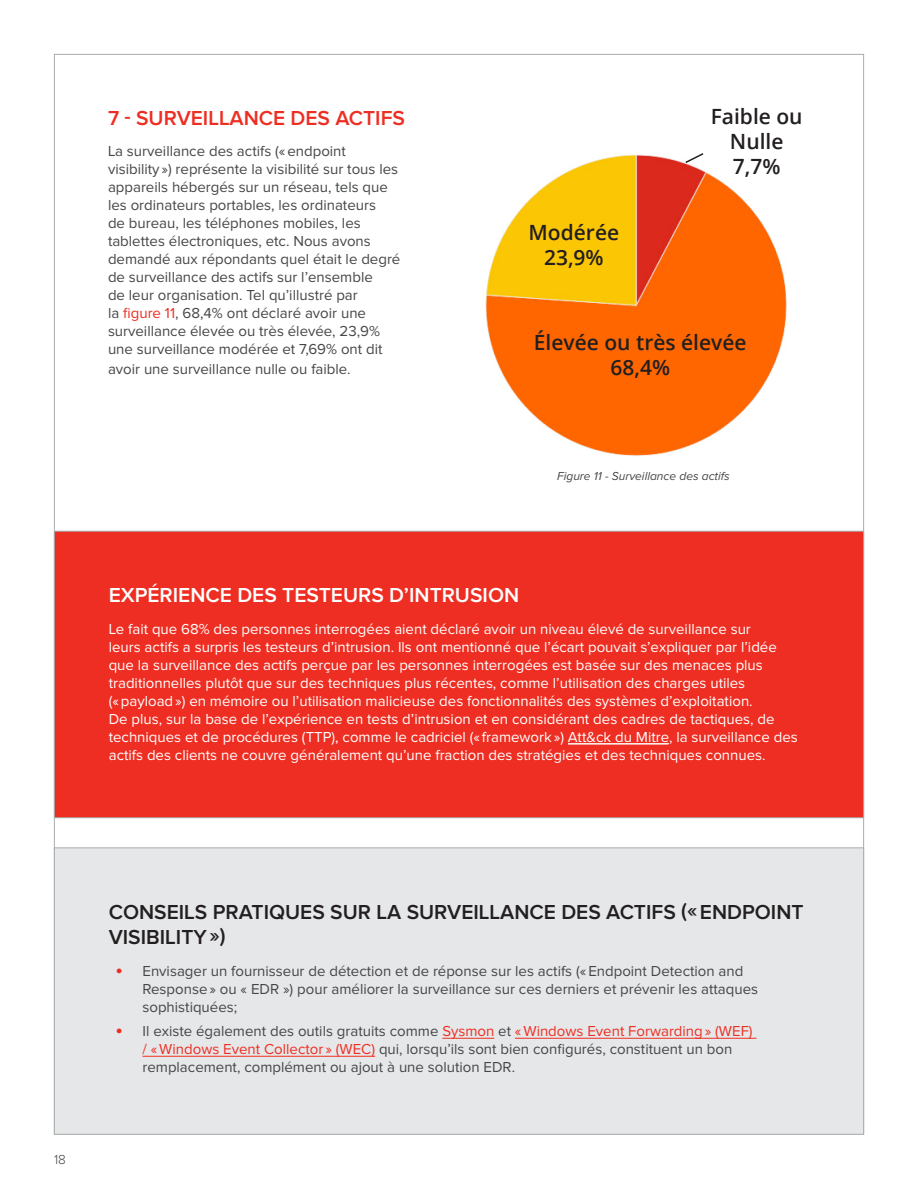
<style>
.page{position:relative;width:918px;height:1188px;background:#fff}
.page>*{position:absolute;margin:0;border:0;box-sizing:border-box;transform-origin:0 0}
.t1{font:600 21px/25.2px "Proxima Nova";color:#231f20}
.t2{font:600 21px/25.2px "Open Sans";color:#231f20;text-align:center}
.t3{font:600 21px "Proxima Nova";color:#fff}
.t4{font:600 21px "Proxima Nova";color:#ee2e22}
.t5{font:15px/18px "Proxima Nova";color:#454646}
.t6{font:15px/18px "Proxima Nova";color:#fff}
.t7{font:300 13.5px "Proxima Nova";color:#454646}
.t8{font:italic 12px "Proxima Nova";color:#454646}
.s1{color:#ee2e22}
.s2{font-weight:600;font-size:21px;color:#ee2e22}
</style>
<div class="page">
<div style="left:54px;top:531px;width:810px;height:287px;background:#ee2e22"></div>
<hr style="left:568px;top:743px;width:101px;height:1px;background:#fff">
<div style="left:54px;top:848px;width:810px;height:286px;background:#e6e7e9"></div>
<hr style="left:442px;top:1038px;width:52px;height:1px;background:#ee2e22">
<hr style="left:515px;top:1038px;width:242px;height:1px;background:#ee2e22">
<hr style="left:142px;top:1056px;width:233px;height:1px;background:#ee2e22">
<img style="left:485px;top:155px;width:301px;height:301px">
<svg style="left:684px;top:153px;width:21px;height:11px"></svg>
<hr style="left:568px;top:744px;width:100px;height:1px;background:#fff">
<h1 class="t4" style="left:108px;top:108px;width:299px">7 - SURVEILLANCE DES ACTIFS</h1>
<p class="t5" style="left:108px;top:143px;width:294px">La surveillance des actifs («endpoint visibility ») représente la visibilité sur tous les appareils hébergés sur un réseau, tels que les ordinateurs portables, les ordinateurs<br>de bureau, les téléphones mobiles, les tablettes électroniques, etc. Nous avons demandé aux répondants quel était le degré de surveillance des actifs sur l’ensemble<br>de leur organisation. Tel qu’illustré par<br>la <span class="s1">figure 11</span>, 68,4% ont déclaré avoir une surveillance élevée ou très élevée, 23,9% une surveillance modérée et 7,69% ont dit</p>
<p class="t5" style="left:108px;top:361px;width:244px">avoir une surveillance nulle ou faible.</p>
<h1 class="t2" style="left:529px;top:219px;width:92px">Modérée<br>23,9%</h1>
<h1 class="t2" style="left:711px;top:103px;width:93px">Faible ou<br>Nulle<br>7,7%</h1>
<h1 class="t2" style="left:534px;top:329px;width:214px">Élevée ou très élevée<br>68,4%</h1>
<p class="t8" style="left:557px;top:471px;width:174px">Figure 11 - Surveillance des actifs</p>
<h1 class="t3" style="left:109px;top:586px;width:412px">EXPÉRIENCE DES TESTEURS D’INTRUSION</h1>
<p class="t6" style="left:109px;top:620px;width:691px">Le fait que 68% des personnes interrogées aient déclaré avoir un niveau élevé de surveillance sur<br>leurs actifs a surpris les testeurs d’intrusion. Ils ont mentionné que l’écart pouvait s’expliquer par l’idée que la surveillance des actifs perçue par les personnes interrogées est basée sur des menaces plus traditionnelles plutôt que sur des techniques plus récentes, comme l’utilisation des charges utiles («payload») en mémoire ou l’utilisation malicieuse des fonctionnalités des systèmes d’exploitation.<br>De plus, sur la base de l’expérience en tests d’intrusion et en considérant des cadres de tactiques, de techniques et de procédures (TTP), comme le cadriciel (« framework») Att&amp;ck du Mitre, la surveillance des actifs des clients ne couvre généralement qu’une fraction des stratégies et des techniques connues.</p>
<p class="t7" style="left:54px;top:1153px;width:13px">18</p>
<h1 class="t1" style="left:109px;top:900px;width:696px">CONSEILS PRATIQUES SUR LA SURVEILLANCE DES ACTIFS («ENDPOINT<br>VISIBILITY»)</h1>
<p class="t5" style="left:142px;top:962px;width:617px;text-indent:-27px"><span class="s2">•</span> Envisager un fournisseur de détection et de réponse sur les actifs («Endpoint Detection and<br>Response» ou « EDR ») pour améliorer la surveillance sur ces derniers et prévenir les attaques sophistiquées;</p>
<p class="t5" style="left:143px;top:1023px;width:612px;text-indent:-27px"><span class="s2">•</span> Il existe également des outils gratuits comme <span class="s1">Sysmon</span> et <span class="s1">«Windows Event Forwarding» (WEF) / «Windows Event Collector » (WEC)</span> qui, lorsqu’ils sont bien configurés, constituent un bon remplacement, complément ou ajout à une solution EDR.</p>
</div>
